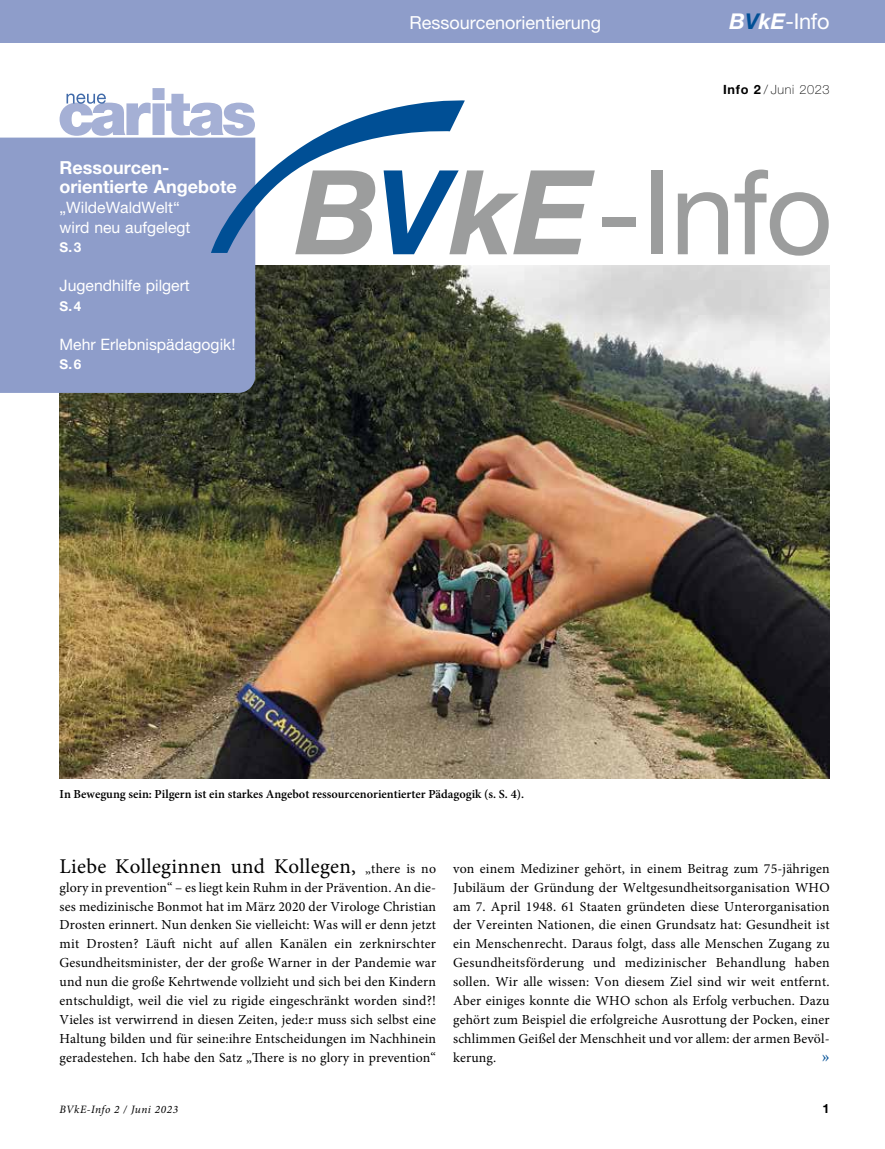
<style>
.page{position:relative;width:885px;height:1149px;background:#fff}
.page>*{position:absolute;margin:0;border:0;box-sizing:border-box;transform-origin:0 0}
.t1{font:117.3px "Helvetica Neue LT Std";color:#9c9d9d}
.t2{font:21.75px "Helvetica Neue LT Std";color:#fff}
.t3{font:21px "Minion Pro";letter-spacing:.015em;color:#000}
.t4{font:700 18px/19.5px "Helvetica Neue LT Std";color:#fff}
.t5{font:18px "Helvetica Neue LT Std";color:#fff}
.t6{font:18px "Minion Pro";color:#004f95}
.t7{font:15.75px/19.5px "Helvetica Neue LT Std";color:#fff}
.t8{font:13.8px/18.9px "Minion Pro";letter-spacing:.01em;color:#000;text-align:justify}
.t9{font:700 13.5px "Helvetica Neue LT Std";color:#fff}
.t10{font:100 12.75px "Helvetica Neue LT Std";letter-spacing:.05em;color:#000}
.t11{font:700 12.75px "Helvetica Neue LT Std";color:#000}
.t12{font:600 12.3px "Minion Pro";color:#000}
.t13{font:italic 11.25px "Minion Pro";letter-spacing:.04em;color:#000}
.s1{font-weight:700;font-style:italic}
.s2{font-weight:700;font-style:italic;color:#004f95}
.s3{font-weight:700}
.s4{font-size:13.8px}
</style>
<div class="page">
<img style="left:60px;top:265px;width:769px;height:512px">
<div style="left:0;top:0;width:884px;height:43px;background:#8e9dca"></div>
<div style="left:0;top:137px;width:255px;height:256px;background:#8e9dca"></div>
<svg style="left:60px;top:88px;width:405px;height:165px"></svg>
<h3 class="t5" style="left:409px;top:12px;width:193px">Ressourcenorientierung</h3>
<h2 class="t2" style="left:729px;top:8px;width:102px"><span class="s1">B</span><span class="s2">V</span><span class="s1">kE</span>-Info</h2>
<h3 class="t4" style="left:60px;top:157px;width:179px">Ressourcen&shy;orientierte Angebote</h3>
<p class="t7" style="left:60px;top:197px;width:132px">„WildeWaldWelt“ wird neu aufgelegt</p>
<p class="t9" style="left:60px;top:239px;width:23px">S.3</p>
<p class="t7" style="left:60px;top:275px;width:132px">Jugendhilfe pilgert</p>
<p class="t9" style="left:60px;top:297px;width:23px">S.4</p>
<p class="t7" style="left:60px;top:334px;width:177px">Mehr Erlebnispädagogik!</p>
<p class="t9" style="left:60px;top:356px;width:23px">S.6</p>
<p class="t10" style="left:723px;top:82px;width:108px"><span class="s3">Info 2</span> / Juni 2023</p>
<h1 class="t1" style="left:296px;top:142px;width:538px"><span class="s1">B</span><span class="s2">V</span><span class="s1">kE</span>-Info</h1>
<p class="t12" style="left:60px;top:785px;width:466px">In Bewegung sein: Pilgern ist ein starkes Angebot ressourcenorientierter Pädagogik (s. S. 4).</p>
<h3 class="t3" style="left:60px;top:851px;width:378px">Liebe Kolleginnen und Kollegen, <span class="s4">„there is no</span></h3>
<p class="t8" style="left:60px;top:877px;width:378px">glory in prevention“ – es liegt kein Ruhm in der Prävention. An die&shy;ses medizinische Bonmot hat im März 2020 der Virologe Christian Drosten erinnert. Nun denken Sie vielleicht: Was will er denn jetzt mit Drosten? Läuft nicht auf allen Kanälen ein zerknirschter Gesundheitsminister, der der große Warner in der Pandemie war und nun die große Kehrtwende vollzieht und sich bei den Kindern entschuldigt, weil die viel zu rigide eingeschränkt worden sind?!<br>Vieles ist verwirrend in diesen Zeiten, jede:r muss sich selbst eine Haltung bilden und für seine:ihre Entscheidungen im Nachhinein geradestehen. Ich habe den Satz „There is no glory in prevention“</p>
<p class="t8" style="left:453px;top:858px;width:378px">von einem Mediziner gehört, in einem Beitrag zum 75-jährigen Jubiläum der Gründung der Weltgesundheitsorganisation WHO am 7. April 1948. 61 Staaten gründeten diese Unterorganisation der Vereinten Nationen, die einen Grundsatz hat: Gesundheit ist ein Menschenrecht. Daraus folgt, dass alle Menschen Zugang zu Gesundheitsförderung und medizinischer Behandlung haben sollen. Wir alle wissen: Von diesem Ziel sind wir weit entfernt.<br>Aber einiges konnte die WHO schon als Erfolg verbuchen. Dazu gehört zum Beispiel die erfolgreiche Ausrottung der Pocken, einer schlimmen Geißel der Menschheit und vor allem: der armen Bevöl&shy;kerung.</p>
<h3 class="t6" style="left:821px;top:1043px;width:10px">»</h3>
<p class="t13" style="left:60px;top:1101px;width:120px">BVkE-Info 2 / Juni 2023</p>
<p class="t11" style="left:822px;top:1100px;width:9px">1</p>
</div>
